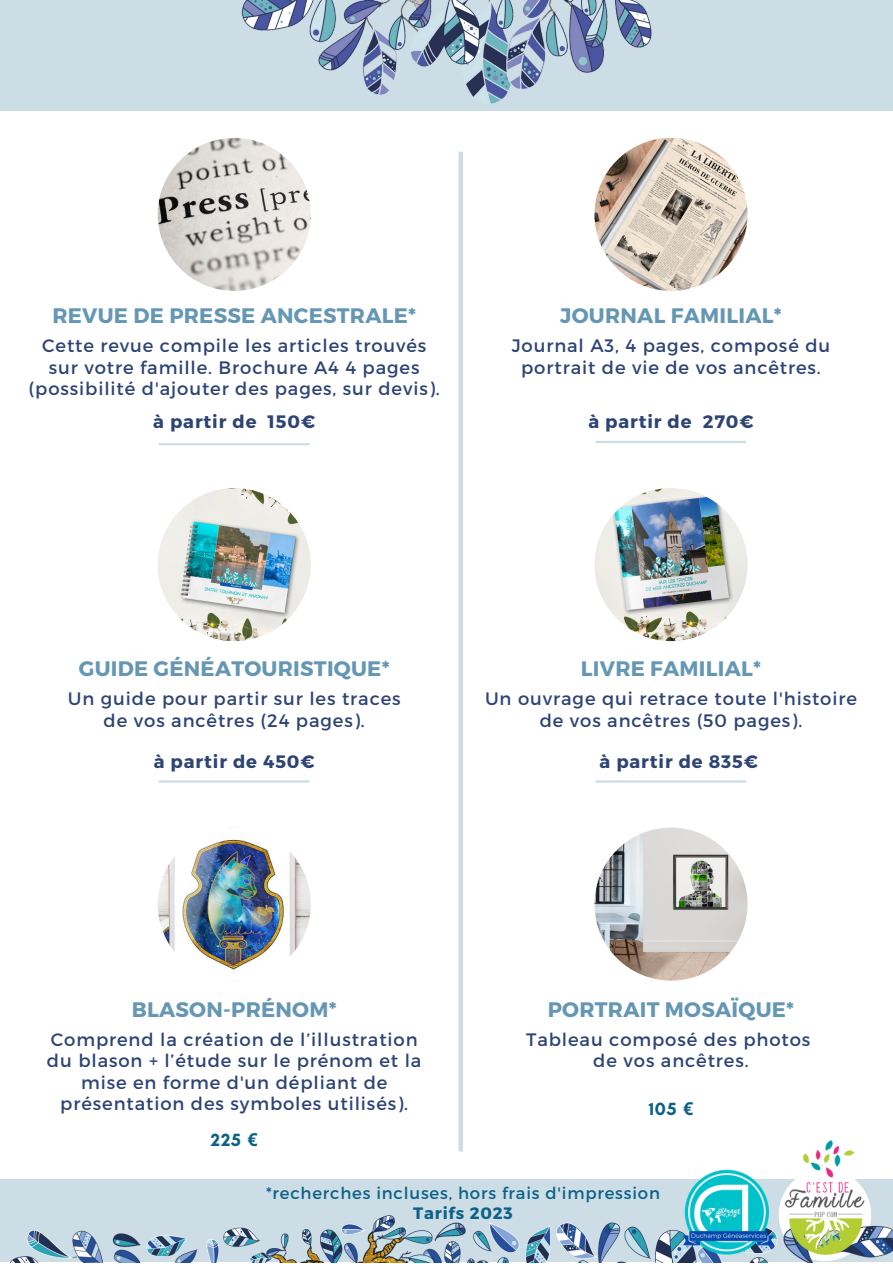
<style>
.page{position:relative;width:893px;height:1264px;background:#fff}
.page>*{position:absolute;margin:0;border:0;box-sizing:border-box;transform-origin:0 0}
.t1{font:700 21px "Montserrat";letter-spacing:.01em;color:#6597b4}
.t2{font:18px/21.3px "Montserrat";letter-spacing:.05em;color:#2d4475;text-align:center}
.t3{font:700 18px "Montserrat";letter-spacing:.05em;color:#2d4475}
.t4{font:700 18px "Glacial Indifference";letter-spacing:.05em;color:#0c6187}
.t5{font:16.5px "Montserrat";letter-spacing:.05em;color:#0c6187}
.t6{font:700 16.5px "Montserrat";letter-spacing:.05em;color:#0c6187}
.s1{font-family:"Noto Sans"}
</style>
<div class="page">
<div style="left:0;top:0;width:892px;height:110px;background:#ccdde6"></div>
<div style="left:0;top:1178px;width:892px;height:83px;background:#ccdde6"></div>
<img style="left:0;top:1207px;width:892px;height:55px">
<img style="left:118px;top:0;width:656px;height:111px">
<img style="left:678px;top:1169px;width:100px;height:92px">
<img style="left:781px;top:1140px;width:87px;height:116px">
<img style="left:158px;top:138px;width:153px;height:153px;border-radius:50%">
<hr style="left:159px;top:443px;width:150px;height:2px;background:#ccdde6">
<img style="left:594px;top:138px;width:153px;height:153px;border-radius:50%">
<hr style="left:595px;top:441px;width:151px;height:2px;background:#ccdde6">
<hr style="left:159px;top:780px;width:150px;height:2px;background:#ccdde6">
<img style="left:158px;top:488px;width:153px;height:153px;border-radius:50%">
<hr style="left:595px;top:780px;width:151px;height:2px;background:#ccdde6">
<img style="left:594px;top:488px;width:153px;height:153px;border-radius:50%">
<img style="left:158px;top:827px;width:153px;height:153px;border-radius:50%">
<img style="left:594px;top:827px;width:153px;height:153px;border-radius:50%">
<div style="left:458px;top:152px;width:5px;height:999px;background:#ccdde6"></div>
<p class="t1" style="left:52px;top:301px;width:365px">REVUE DE PRESSE ANCESTRALE*</p>
<p class="t2" style="left:29px;top:334px;width:413px">Cette revue compile les articles trouvés sur votre famille. Brochure A4 4 pages (possibilité d'ajouter des pages, sur devis).</p>
<p class="t3" style="left:153px;top:409px;width:163px">à partir de 150€</p>
<p class="t3" style="left:588px;top:409px;width:167px">à partir de 270€</p>
<p class="t1" style="left:560px;top:301px;width:223px">JOURNAL FAMILIAL*</p>
<p class="t2" style="left:511px;top:334px;width:320px">Journal A3, 4 pages, composé du portrait de vie de vos ancêtres.</p>
<p class="t1" style="left:79px;top:654px;width:312px">GUIDE GÉNÉATOURISTIQUE*</p>
<p class="t2" style="left:68px;top:687px;width:334px">Un guide pour partir sur les traces de vos ancêtres (24 pages).</p>
<p class="t3" style="left:154px;top:749px;width:162px">à partir de 450€</p>
<p class="t3" style="left:599px;top:749px;width:160px">à partir de 835€</p>
<p class="t1" style="left:580px;top:654px;width:182px">LIVRE FAMILIAL*</p>
<p class="t2" style="left:485px;top:687px;width:373px">Un ouvrage qui retrace toute l'histoire de vos ancêtres (50 pages).</p>
<p class="t1" style="left:132px;top:995px;width:206px">BLASON-PRÉNOM*</p>
<p class="t2" style="left:47px;top:1028px;width:376px">Comprend la création de l’illustration du blason + l’étude sur le prénom et la mise en forme d'un dépliant de présentation des symboles utilisés).</p>
<p class="t4" style="left:211px;top:1129px;width:48px">225 <span class="s1">€</span></p>
<p class="t1" style="left:547px;top:995px;width:248px">PORTRAIT MOSAÏQUE*</p>
<p class="t2" style="left:526px;top:1028px;width:286px">Tableau composé des photos</p>
<p class="t2" style="left:593px;top:1049px;width:157px">de vos ancêtres.</p>
<p class="t4" style="left:648px;top:1097px;width:46px">105 <span class="s1">€</span></p>
<p class="t5" style="left:266px;top:1182px;width:395px">*recherches incluses, hors frais d'impression</p>
<p class="t6" style="left:413px;top:1202px;width:101px">Tarifs 2023</p>
</div>
